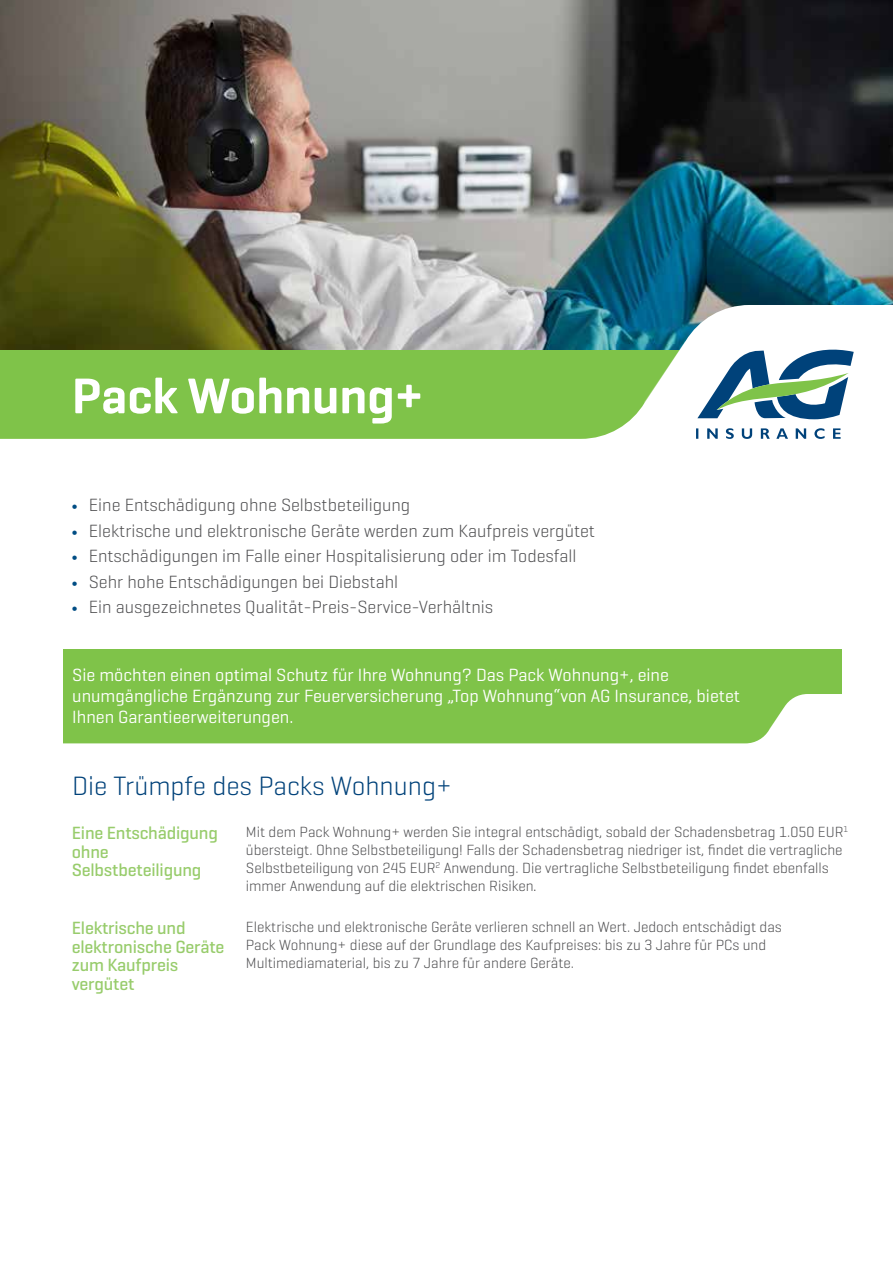
<style>
.page{position:relative;width:893px;height:1263px;background:#fff}
.page>*{position:absolute;margin:0;border:0;box-sizing:border-box;transform-origin:0 0}
.t1{font:600 51px "Geogrotesque";color:#fff}
.t2{font:300 27px "Geogrotesque";color:#00427a}
.t3{font:300 18px/25.5px "Geogrotesque";color:#4d4d4f}
.t4{font:18px/21px "Geogrotesque";color:#fff}
.t5{font:500 18px/18.8px "Geogrotesque";letter-spacing:-.01em;color:#98cc6c}
.t6{font:300 15px/18px "Geogrotesque";color:#4d4d4f}
.s1{font-weight:400;font-size:13.5px;color:#004d84}
.s2{font-size:13.5px;color:#000}
</style>
<div class="page">
<img style="left:0;top:0;width:893px;height:305px">
<svg style="left:0;top:305px;width:854px;height:389px"></svg>
<svg style="left:696px;top:428px;width:145px;height:11px"></svg>
<svg style="left:697px;top:350px;width:156px;height:69px"></svg>
<div style="left:64px;top:649px;width:778px;height:99px;background:#7fc349"></div>
<svg style="left:63px;top:694px;width:779px;height:54px"></svg>
<h1 class="t1" style="left:72px;top:364px;width:353px">Pack Wohnung+</h1>
<p class="t3" style="left:72px;top:492px;width:524px"><span class="s1">∫</span> Eine Entschädigung ohne Selbstbeteiligung<br><span class="s1">∫</span> Elektrische und elektronische Geräte werden zum Kaufpreis vergütet <span class="s1">∫</span> Entschädigungen im Falle einer Hospitalisierung oder im Todesfall<br><span class="s1">∫</span> Sehr hohe Entschädigungen bei Diebstahl<br><span class="s1">∫</span> Ein ausgezeichnetes Qualität-Preis-Service-Verhältnis</p>
<p class="t4" style="left:72px;top:663px;width:669px">Sie möchten einen optimal Schutz für Ihre Wohnung? Das Pack Wohnung+, eine unumgängliche Ergänzung zur Feuerversicherung „Top Wohnung“von AG Insurance, bietet<br>Ihnen Garantieerweiterungen.</p>
<h2 class="t2" style="left:72px;top:769px;width:381px">Die Trümpfe des Packs Wohnung+</h2>
<p class="t5" style="left:72px;top:823px;width:148px">Eine Entschädigung ohne<br>Selbstbeteiligung</p>
<p class="t6" style="left:246px;top:822px;width:604px">Mit dem Pack Wohnung+ werden Sie integral entschädigt, sobald der Schadensbetrag 1.050 EUR<sup>1 </sup>übersteigt. Ohne Selbstbeteiligung! Falls der Schadensbetrag niedriger ist, findet die vertragliche Selbstbeteiligung von 245 EUR<sup>2</sup> Anwendung. Die vertragliche Selbstbeteiligung findet ebenfalls immer Anwendung auf die elektrischen Risiken<span class="s2">.</span></p>
<p class="t5" style="left:72px;top:918px;width:154px">Elektrische und elektronische Geräte zum Kaufpreis vergütet</p>
<p class="t6" style="left:246px;top:917px;width:537px">Elektrische und elektronische Geräte verlieren schnell an Wert. Jedoch entschädigt das<br>Pack Wohnung+ diese auf der Grundlage des Kaufpreises: bis zu 3 Jahre für PCs und<br>Multimediamaterial, bis zu 7 Jahre für andere Geräte.</p>
</div>
